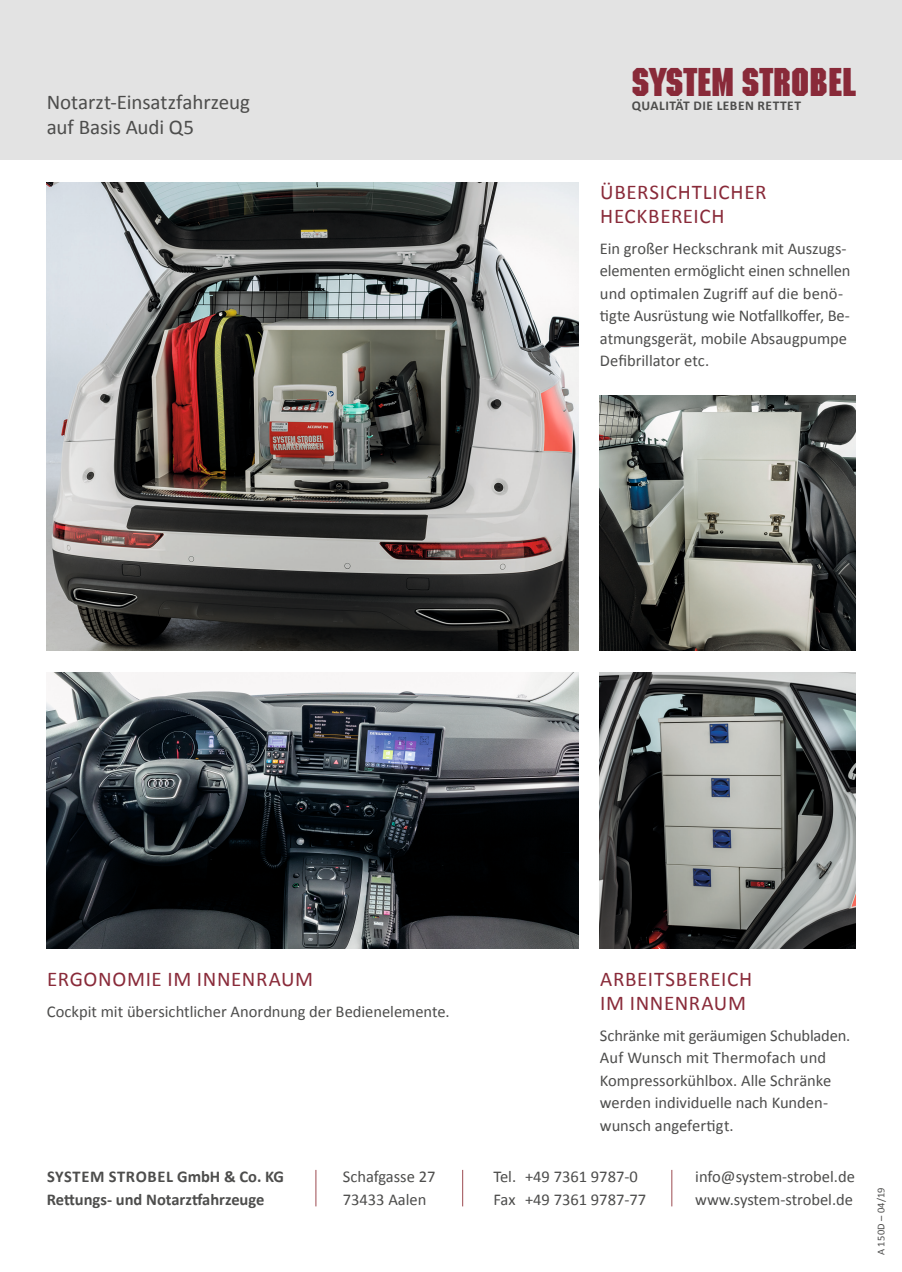
<style>
.page{position:relative;width:902px;height:1272px;background:#fff}
.page>*{position:absolute;margin:0;border:0;box-sizing:border-box;transform-origin:0 0}
.t1{font:700 39.15px "Machine";letter-spacing:-.01em;color:#892a39}
.t2{font:21px/24px "Calibri";letter-spacing:.03em;color:#892a39}
.t3{font:21px/25.2px "Calibri";letter-spacing:-.005em;color:#4d4d4c}
.t4{font:16.5px/22.5px "Calibri";color:#4d4d4c}
.t5{font:700 16.5px/22.5px "Calibri";color:#4d4d4c}
.t6{font:700 13.5px "Calibri";letter-spacing:.04em;color:#4d4d4c}
.t7{font:10.5px "Calibri";letter-spacing:.02em;color:#4d4d4c}
</style>
<div class="page">
<img style="left:47px;top:183px;width:531px;height:468px">
<div style="left:0;top:0;width:901px;height:159px;background:#e3e3e3"></div>
<hr style="left:315px;top:1169px;width:1px;height:37px;background:#9c4b51">
<hr style="left:462px;top:1169px;width:1px;height:37px;background:#9c4b51">
<hr style="left:671px;top:1169px;width:1px;height:37px;background:#9c4b51">
<img style="left:600px;top:395px;width:255px;height:256px">
<img style="left:600px;top:672px;width:255px;height:276px">
<img style="left:47px;top:672px;width:531px;height:276px">
<h1 class="t1" style="left:631px;top:59px;width:226px">SYSTEM STROBEL</h1>
<p class="t3" style="left:47px;top:89px;width:205px">Notarzt-Einsatzfahrzeug auf Basis Audi Q5</p>
<p class="t6" style="left:631px;top:97px;width:171px">QUALITÄT DIE LEBEN RETTET</p>
<p class="t2" style="left:600px;top:180px;width:167px">ÜBERSICHTLICHER<br>HECKBEREICH</p>
<p class="t4" style="left:600px;top:237px;width:252px">Ein großer Heckschrank mit Auszugs&shy;elementen ermöglicht einen schnellen und optimalen Zugriff auf die benö&shy;tigte Ausrüstung wie Notfallkoffer, Be&shy;atmungsgerät, mobile Absaugpumpe Defibrillator etc.</p>
<p class="t2" style="left:47px;top:966px;width:267px">ERGONOMIE IM INNENRAUM</p>
<p class="t4" style="left:47px;top:1000px;width:404px">Cockpit mit übersichtlicher Anordnung der Bedienelemente.</p>
<p class="t2" style="left:600px;top:966px;width:153px">ARBEITSBEREICH<br>IM INNENRAUM</p>
<p class="t4" style="left:600px;top:1024px;width:252px">Schränke mit geräumigen Schubladen.<br>Auf Wunsch mit Thermofach und<br>Kompressorkühlbox. Alle Schränke werden individuelle nach Kunden&shy;wunsch angefertigt.</p>
<p class="t5" style="left:47px;top:1165px;width:239px">SYSTEM STROBEL GmbH &amp; Co. KG<br>Rettungs- und Notarztfahrzeuge</p>
<p class="t4" style="left:343px;top:1165px;width:94px">Schafgasse 27<br>73433 Aalen</p>
<p class="t4" style="left:493px;top:1165px;width:154px">Tel. +49 7361 9787-0<br>Fax +49 7361 9787-77</p>
<p class="t4" style="left:695px;top:1165px;width:161px">info@system-strobel.de www.system-strobel.de</p>
<p class="t7" style="left:874px;top:1254px;width:69px;rotate:-90deg">A 150D – 04/19</p>
</div>
